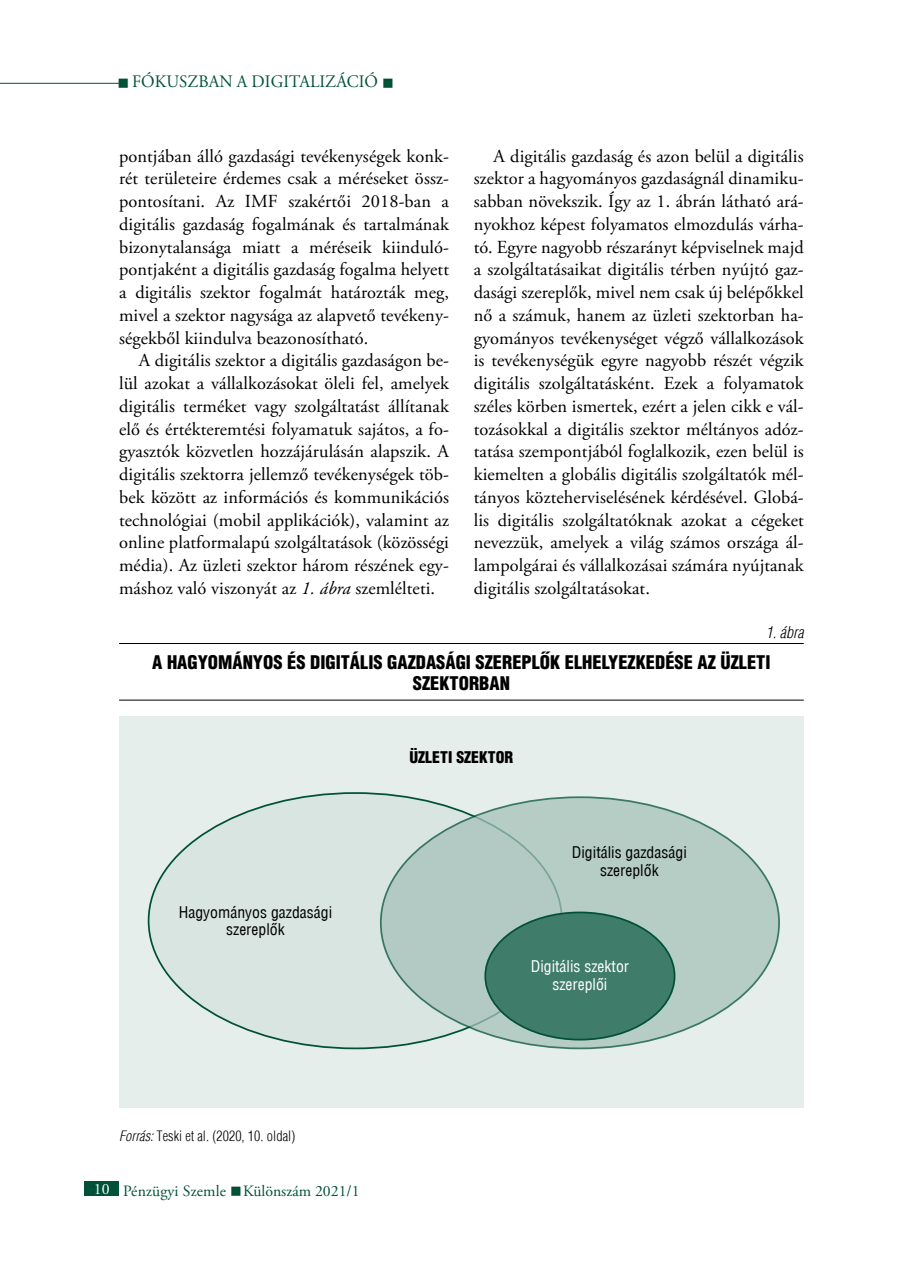
<style>
.page{position:relative;width:903px;height:1275px;background:#fff}
.page>*{position:absolute;margin:0;border:0;box-sizing:border-box;transform-origin:0 0}
.t1{font:18.38px/22.8px "Adobe Garamond Pro";color:#000;text-align:justify}
.t2{font:900 condensed 18.38px/21px "H Helvetica";color:#000;text-align:center}
.t3{font:17.5px "Adobe Garamond Pro";letter-spacing:.145em;color:#005138}
.t4{font:condensed 15.75px/17.5px "H Helvetica";color:#000;text-align:center}
.t5{font:15.75px "Adobe Garamond Pro";color:#005138}
.t6{font:condensed 15.75px/17.5px "H Helvetica";color:#fff;text-align:center}
.t7{font:900 condensed 15.75px "H Helvetica";color:#000}
.t8{font:italic 300 condensed 15.75px "H Helvetica";color:#000}
.t9{font:300 condensed 14px "H Helvetica";letter-spacing:.005em;color:#000}
.s1{font-style:italic}
.s2{color:#fff}
</style>
<div class="page">
<hr style="left:0;top:83px;width:119px;height:1px;background:#005138">
<div style="left:84px;top:1181px;width:35px;height:15px;background:#005138"></div>
<hr style="left:119px;top:643px;width:685px;height:1px;background:#000">
<hr style="left:119px;top:700px;width:685px;height:1px;background:#000">
<div style="left:119px;top:716px;width:685px;height:391px;background:#e6eeeb"></div>
<div style="left:149px;top:793px;width:413px;height:255px;background:#d9e5e1;border-radius:50%"></div>
<div style="left:381px;top:797px;width:398px;height:251px;background:#b6cdc5;border-radius:50%"></div>
<div style="left:485px;top:912px;width:189px;height:128px;background:#407c6a;border-radius:50%"></div>
<p class="t3" style="left:118px;top:71px;width:278px">■ fókuszban a Digitalizáció ■</p>
<p class="t1" style="left:474px;top:145px;width:332px;text-indent:20px">A digitális gazdaság és azon belül a digitális szektor a hagyományos gazdaságnál dinamiku&shy;sabban növekszik. Így az 1. ábrán látható ará&shy;nyokhoz képest folyamatos elmozdulás várha&shy;tó. Egyre nagyobb részarányt képviselnek majd a szolgáltatásaikat digitális térben nyújtó gaz&shy;dasági szereplők, mivel nem csak új belépőkkel nő a számuk, hanem az üzleti szektorban ha&shy;gyományos tevékenységet végző vállalkozások is tevékenységük egyre nagyobb részét végzik digitális szolgáltatásként. Ezek a folyamatok széles körben ismertek, ezért a jelen cikk e vál&shy;tozásokkal a digitális szektor méltányos adóz&shy;tatása szempontjából foglalkozik, ezen belül is kiemelten a globális digitális szolgáltatók mél&shy;tányos közteherviselésének kérdésével. Globá&shy;lis digitális szolgáltatóknak azokat a cégeket nevezzük, amelyek a világ számos országa ál&shy;lampolgárai és vállalkozásai számára nyújtanak digitális szolgáltatásokat.</p>
<p class="t8" style="left:766px;top:623px;width:40px">1. ábra</p>
<p class="t2" style="left:152px;top:651px;width:620px">A HAGYOMÁNYOS ÉS DIGITÁLIS GAZDASÁGI SZEREPLŐK ELHELYEZKEDÉSE AZ ÜZLETI<br>SZEKTORBAN</p>
<p class="t1" style="left:119px;top:145px;width:332px">pontjában álló gazdasági tevékenységek konk&shy;rét területeire érdemes csak a méréseket össz&shy;pontosítani. Az IMF szakértői 2018-ban a digitális gazdaság fogalmának és tartalmának bizonytalansága miatt a méréseik kiinduló&shy;pontjaként a digitális gazdaság fogalma helyett a digitális szektor fogalmát határozták meg, mivel a szektor nagysága az alapvető tevékeny&shy;ségekből kiindulva beazonosítható.</p>
<p class="t1" style="left:119px;top:350px;width:332px;text-indent:20px">A digitális szektor a digitális gazdaságon be&shy;lül azokat a vállalkozásokat öleli fel, amelyek digitális terméket vagy szolgáltatást állítanak elő és értékteremtési folyamatuk sajátos, a fo&shy;gyasztók közvetlen hozzájárulásán alapszik. A digitális szektorra jellemző tevékenységek töb&shy;bek között az információs és kommunikációs technológiai (mobil applikációk), valamint az online platformalapú szolgáltatások (közösségi média). Az üzleti szektor három részének egy&shy;máshoz való viszonyát az <span class="s1">1. ábra</span> szemlélteti.</p>
<p class="t4" style="left:179px;top:903px;width:155px">Hagyományos gazdasági szereplők</p>
<p class="t7" style="left:409px;top:747px;width:105px">ÜZLETI SZEKTOR</p>
<p class="t4" style="left:572px;top:843px;width:117px">Digitális gazdasági szereplők</p>
<p class="t6" style="left:531px;top:957px;width:100px">Digitális szektor szereplői</p>
<p class="t9" style="left:119px;top:1127px;width:178px"><span class="s1">Forrás:</span> Teski et al. (2020, 10. oldal)</p>
<p class="t5" style="left:94px;top:1181px;width:267px"><span class="s2">10</span> Pénzügyi Szemle ■Különszám 2021/1</p>
</div>
